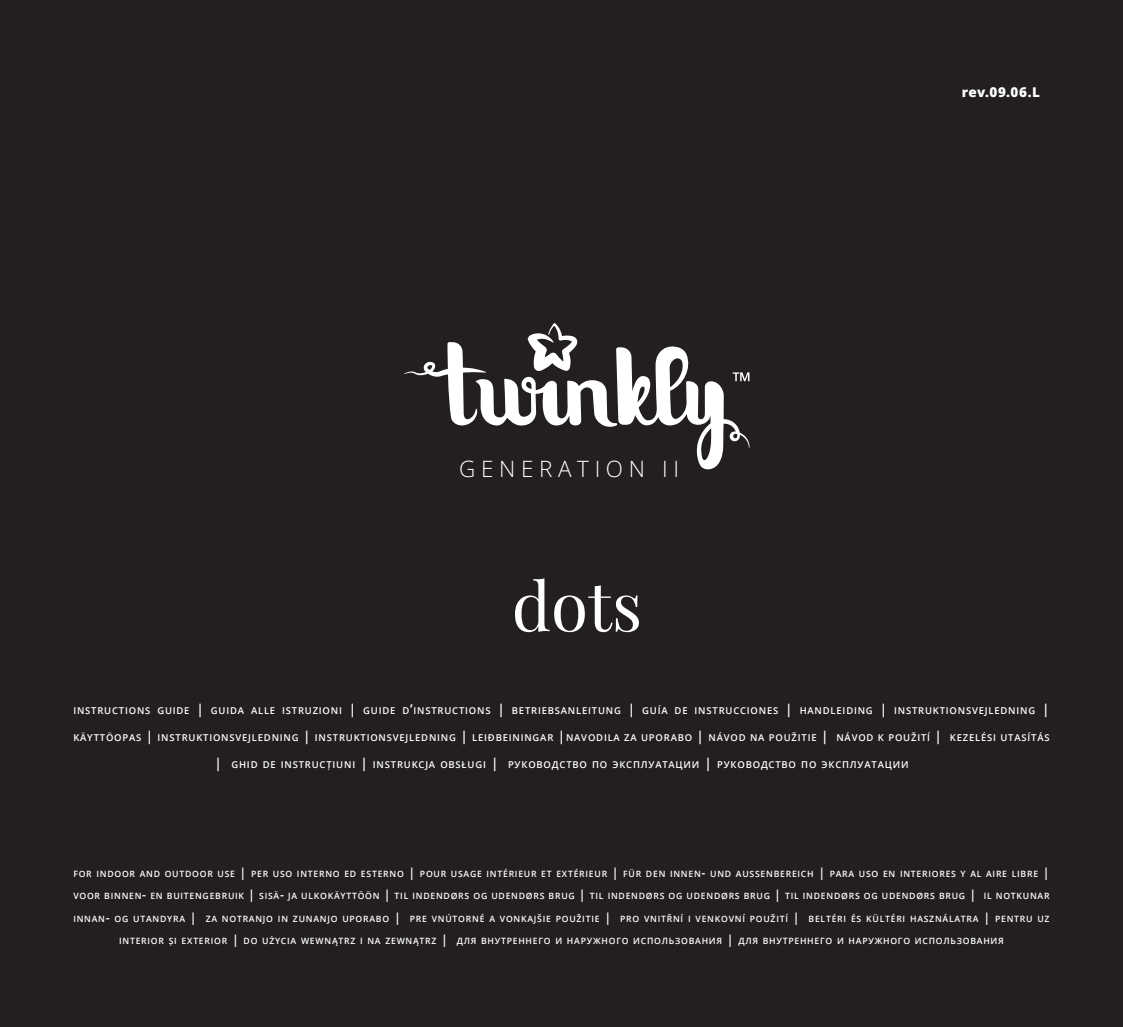
<style>
.page{position:relative;width:1123px;height:1027px;background:#fff}
.page>*{position:absolute;margin:0;border:0;box-sizing:border-box;transform-origin:0 0}
.t1{font:67.5px "Playfair Display";color:#fff}
.Paragraph_Style_1{font:300 22.5px "Open Sans";letter-spacing:.25em;color:#fff}
.t2{font:800 13.5px "Open Sans";letter-spacing:.035em;color:#fff}
.t3{font:600 9.45px "Open Sans";letter-spacing:.085em;color:#fff}
.t4{font:600 8.55px "Open Sans";letter-spacing:.085em;color:#fff}
.s1{font-size:13.5px}
.s2{font-size:12.38px}
</style>
<div class="page">
<div style="left:0;top:1px;width:1123px;height:1026px;background:#231f20"></div>
<svg style="left:404px;top:323px;width:345px;height:147px"></svg>
<p class="Paragraph_Style_1" style="left:459px;top:453px;width:221px">GENERATION II</p>
<p class="t1" style="left:512px;top:553px;width:132px">dots</p>
<p class="t2" style="left:961px;top:83px;width:80px">rev.09.06.L</p>
<p class="t3" style="left:73px;top:703px;width:977px">INSTRUCTIONS GUIDE <span class="s1">|</span> GUIDA ALLE ISTRUZIONI <span class="s1">|</span> GUIDE D<span class="s1">’</span>INSTRUCTIONS <span class="s1">|</span> BETRIEBSANLEITUNG <span class="s1">|</span> GUÍA DE INSTRUCCIONES <span class="s1">|</span> HANDLEIDING <span class="s1">|</span> INSTRUKTIONSVEJLEDNING <span class="s1">|</span></p>
<p class="t3" style="left:73px;top:730px;width:977px">KÄYTTÖOPAS <span class="s1">|</span> INSTRUKTIONSVEJLEDNING <span class="s1">|</span> INSTRUKTIONSVEJLEDNING <span class="s1">|</span> LEIÐBEININGAR <span class="s1">|</span>NAVODILA ZA UPORABO <span class="s1">|</span> NÁVOD NA POUŽITIE <span class="s1">|</span> NÁVOD K POUŽITÍ <span class="s1">|</span> KEZELÉSI UTASÍTÁS</p>
<p class="t3" style="left:214px;top:757px;width:695px"><span class="s1">|</span> GHID DE INSTRUCȚIUNI <span class="s1">|</span> INSTRUKCJA OBSŁUGI <span class="s1">|</span> РУКОВОДСТВО ПО ЭКСПЛУАТАЦИИ <span class="s1">|</span> РУКОВОДСТВО ПО ЭКСПЛУАТАЦИИ</p>
<p class="t4" style="left:73px;top:868px;width:977px">FOR INDOOR AND OUTDOOR USE <span class="s2">|</span> PER USO INTERNO ED ESTERNO <span class="s2">|</span> POUR USAGE INTÉRIEUR ET EXTÉRIEUR <span class="s2">|</span> FÜR DEN INNEN<span class="s2">-</span> UND AUSSENBEREICH <span class="s2">|</span> PARA USO EN INTERIORES Y AL AIRE LIBRE <span class="s2">|</span></p>
<p class="t4" style="left:73px;top:890px;width:977px">VOOR BINNEN<span class="s2">-</span> EN BUITENGEBRUIK <span class="s2">|</span> SISÄ<span class="s2">-</span> JA ULKOKÄYTTÖÖN <span class="s2">|</span> TIL INDENDØRS OG UDENDØRS BRUG <span class="s2">|</span> TIL INDENDØRS OG UDENDØRS BRUG <span class="s2">|</span> TIL INDENDØRS OG UDENDØRS BRUG <span class="s2">|</span> IL NOTKUNAR</p>
<p class="t4" style="left:73px;top:913px;width:977px">INNAN<span class="s2">-</span> OG UTANDYRA <span class="s2">|</span> ZA NOTRANJO IN ZUNANJO UPORABO <span class="s2">|</span> PRE VNÚTORNÉ A VONKAJŠIE POUŽITIE <span class="s2">|</span> PRO VNITŘNÍ I VENKOVNÍ POUŽITÍ <span class="s2">|</span> BELTÉRI ÉS KÜLTÉRI HASZNÁLATRA <span class="s2">|</span> PENTRU UZ</p>
<p class="t4" style="left:119px;top:935px;width:886px">INTERIOR ȘI EXTERIOR <span class="s2">|</span> DO UŻYCIA WEWNĄTRZ I NA ZEWNĄTRZ <span class="s2">|</span> ДЛЯ ВНУТРЕННЕГО И НАРУЖНОГО ИСПОЛЬЗОВАНИЯ <span class="s2">|</span> ДЛЯ ВНУТРЕННЕГО И НАРУЖНОГО ИСПОЛЬЗОВАНИЯ</p>
</div>
